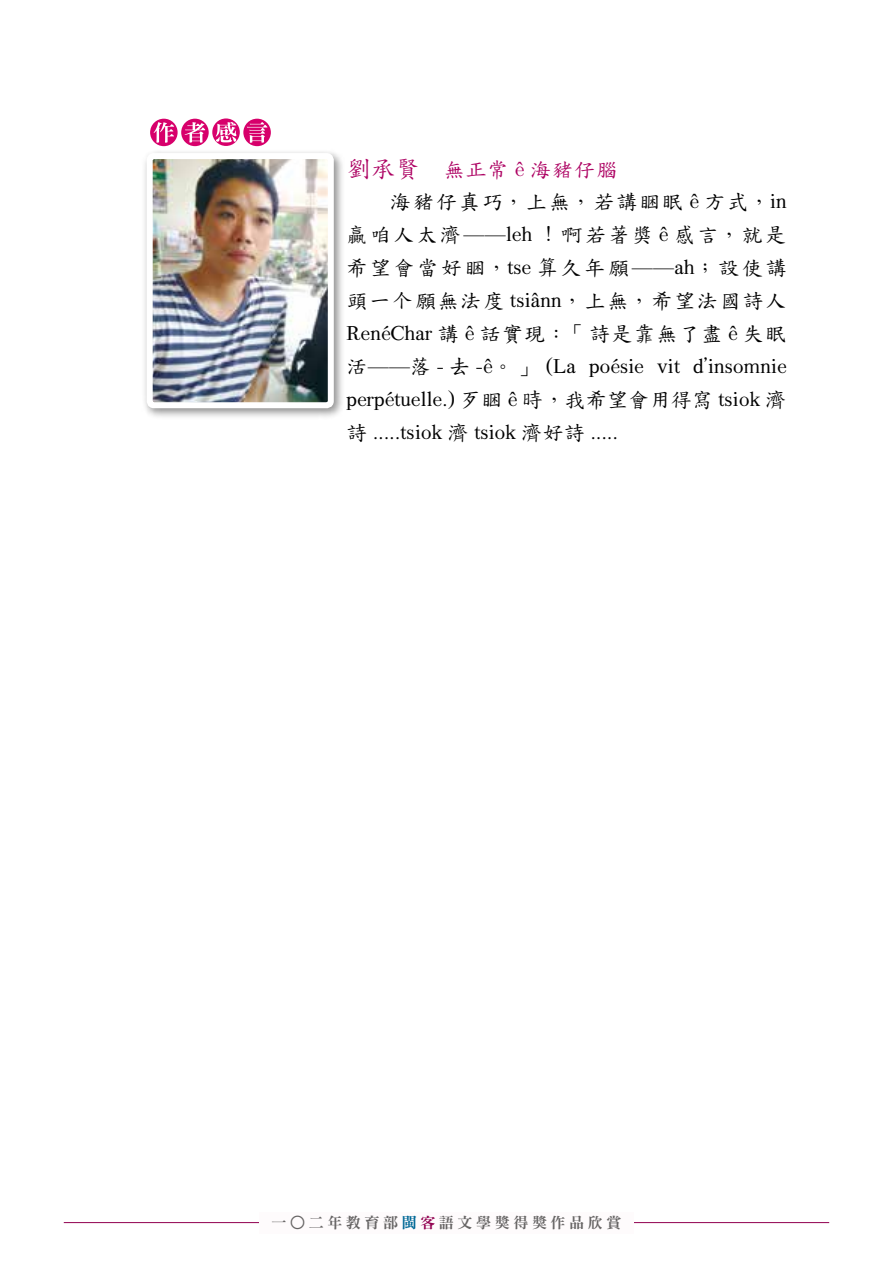
<style>
.page{position:relative;width:893px;height:1263px;background:#fff}
.page>*{position:absolute;margin:0;border:0;box-sizing:border-box;transform-origin:0 0}
.t1{font:21px/33px "twkai";letter-spacing:.01em;color:#000;text-align:justify}
.t2{font:21px/31.2px "twkai";letter-spacing:.095em;color:#000}
.t3{font:15px "DFN Ming XB HK BF";letter-spacing:.24em;color:#666464}
.s1{font-size:24px;color:#ad0062}
.s2{color:#ad0062}
.s3{color:#006896}
.s4{color:#910050}
</style>
<div class="page">
<hr style="left:64px;top:1222px;width:765px;height:1px;background:#910050">
<div style="left:259px;top:1212px;width:375px;height:21px;background:#fefbfc"></div>
<div style="left:150px;top:119px;width:28px;height:27px;background:#d7006b;border-radius:50%"></div>
<svg style="left:154px;top:122px;width:20px;height:21px"></svg>
<div style="left:181px;top:119px;width:28px;height:27px;background:#d7006b;border-radius:50%"></div>
<svg style="left:185px;top:122px;width:20px;height:21px"></svg>
<svg style="left:212px;top:118px;width:28px;height:28px"></svg>
<svg style="left:216px;top:122px;width:20px;height:20px"></svg>
<div style="left:243px;top:119px;width:28px;height:27px;background:#d7006b;border-radius:50%"></div>
<svg style="left:247px;top:122px;width:20px;height:21px"></svg>
<div style="left:141px;top:148px;width:204px;height:271px;background:#000;opacity:.45"></div>
<img style="left:154px;top:160px;width:173px;height:241px">
<div style="left:147px;top:153px;width:187px;height:255px;border:6px solid #fff;border-radius:4px"></div>
<p class="t2" style="left:390px;top:154px;width:398px;text-indent:-44px"><span class="s1">劉承賢</span><span class="s2">　無正常 ê 海豬仔腦<br></span>海豬仔真巧，上無，若講睏眠 ê 方式，in</p>
<p class="t1" style="left:347px;top:217px;width:442px">贏咱人太濟——leh ！啊若著獎 ê 感言，就是希望會當好睏，tse 算久年願——ah；設使講頭一个願無法度 tsiânn，上無，希望法國詩人RenéChar 講 ê 話實現：「詩是靠無了盡 ê 失眠活——落 - 去 -ê。」 (La poésie vit d'insomnie perpétuelle.) 歹睏 ê 時，我希望會用得寫 tsiok 濟詩 .....tsiok 濟 tsiok 濟好詩 .....</p>
<p class="t3" style="left:272px;top:1215px;width:351px">一○二年教育部<span class="s3">閩</span><span class="s4">客</span>語文學獎得獎作品欣賞</p>
</div>
